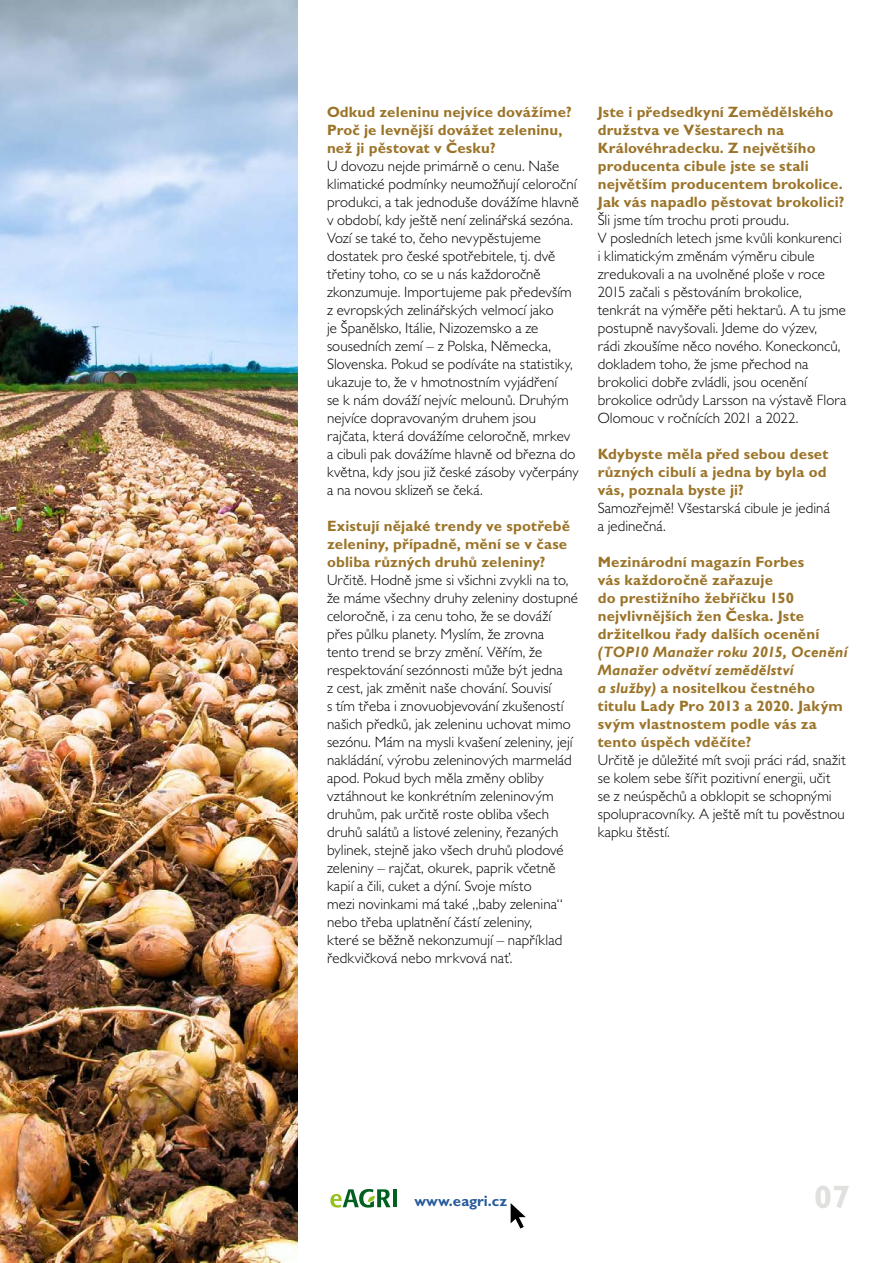
<style>
.page{position:relative;width:893px;height:1263px;background:#fff}
.page>*{position:absolute;margin:0;border:0;box-sizing:border-box;transform-origin:0 0}
.t1{font:700 32.55px "Gill Sans MT Pro";color:#e0e0df}
.t2{font:300 15px/18px "Gill Sans MT Pro";letter-spacing:.005em;color:#000}
.t3{font:700 15px/18px "Gill Sans MT Pro";letter-spacing:.01em;color:#9b7429}
.t4{font:italic 700 15px/18px "Gill Sans";letter-spacing:.015em;color:#9b7429}
.t5{font:700 15px "Gill Sans MT Pro";color:#275b9b}
.s1{font-family:"Gill Sans";font-style:italic}
</style>
<div class="page">
<svg style="left:510px;top:1203px;width:16px;height:26px"></svg>
<hr style="left:393px;top:1189px;width:4px;height:18px;background:#005f21">
<svg style="left:330px;top:1189px;width:60px;height:18px"></svg>
<img style="left:0;top:0;width:298px;height:1263px">
<p class="t3" style="left:327px;top:102px;width:246px">Odkud zeleninu nejvíce dovážíme?<br>Proč je levnější dovážet zeleninu, než ji pěstovat v Česku?</p>
<p class="t2" style="left:327px;top:156px;width:254px">U dovozu nejde primárně o cenu. Naše klimatické podmínky neumožňují celoroční produkci, a tak jednoduše dovážíme hlavně v období, kdy ještě není zelinářská sezóna.<br>Vozí se také to, čeho nevypěstujeme dostatek pro české spotřebitele, tj. dvě třetiny toho, co se u nás každoročně zkonzumuje. Importujeme pak především z evropských zelinářských velmocí jako<br>je Španělsko, Itálie, Nizozemsko a ze sousedních zemí – z Polska, Německa, Slovenska. Pokud se podíváte na statistiky, ukazuje to, že v hmotnostním vyjádření<br>se k nám dováží nejvíc melounů. Druhým nejvíce dopravovaným druhem jsou rajčata, která dovážíme celoročně, mrkev a cibuli pak dovážíme hlavně od března do května, kdy jsou již české zásoby vyčerpány a na novou sklizeň se čeká.</p>
<p class="t3" style="left:327px;top:516px;width:245px">Existují nějaké trendy ve spotřebě zeleniny, případně, mění se v čase obliba různých druhů zeleniny?</p>
<p class="t2" style="left:327px;top:570px;width:252px">Určitě. Hodně jsme si všichni zvykli na to, že máme všechny druhy zeleniny dostupné celoročně, i za cenu toho, že se dováží přes půlku planety. Myslím, že zrovna tento trend se brzy změní. Věřím, že respektování sezónnosti může být jedna<br>z cest, jak změnit naše chování. Souvisí<br>s tím třeba i znovuobjevování zkušeností našich předků, jak zeleninu uchovat mimo sezónu. Mám na mysli kvašení zeleniny, její nakládání, výrobu zeleninových marmelád apod. Pokud bych měla změny obliby vztáhnout ke konkrétním zeleninovým druhům, pak určitě roste obliba všech druhů salátů a listové zeleniny, řezaných bylinek, stejně jako všech druhů plodové zeleniny – rajčat, okurek, paprik včetně kapií a čili, cuket a dýní. Svoje místo<br>mezi novinkami má také „baby zelenina“ nebo třeba uplatnění částí zeleniny,<br>které se běžně nekonzumují – například ředkvičková nebo mrkvová nať.</p>
<p class="t3" style="left:598px;top:102px;width:248px">Jste i předsedkyní Zemědělského družstva ve Všestarech na<br>Královéhradecku. Z největšího producenta cibule jste se stali největším producentem brokolice.<br>Jak vás napadlo pěstovat brokolici?</p>
<p class="t2" style="left:598px;top:210px;width:250px">Šli jsme tím trochu proti proudu.<br>V posledních letech jsme kvůli konkurenci i klimatickým změnám výměru cibule zredukovali a na uvolněné ploše v roce 2015 začali s pěstováním brokolice, tenkrát na výměře pěti hektarů. A tu jsme postupně navyšovali. Jdeme do výzev,<br>rádi zkoušíme něco nového. Koneckonců, dokladem toho, že jsme přechod na brokolici dobře zvládli, jsou ocenění brokolice odrůdy Larsson na výstavě Flora Olomouc v ročnících 2021 a 2022.</p>
<p class="t3" style="left:598px;top:444px;width:232px">Kdybyste měla před sebou deset různých cibulí a jedna by byla od vás, poznala byste ji?</p>
<p class="t2" style="left:598px;top:498px;width:234px">Samozřejmě! Všestarská cibule je jediná a jedinečná.</p>
<p class="t3" style="left:598px;top:552px;width:223px">Mezinárodní magazín Forbes vás každoročně zařazuje<br>do prestižního žebříčku 150 nejvlivnějších žen Česka. Jste držitelkou řady dalších ocenění</p>
<p class="t4" style="left:598px;top:643px;width:251px">(TOP10 Manažer roku 2015, Ocenění<br>Manažer odvětví zemědělství</p>
<p class="t3" style="left:598px;top:678px;width:247px"><span class="s1">a služby)</span> a nositelkou čestného titulu Lady Pro 2013 a 2020. Jakým svým vlastnostem podle vás za tento úspěch vděčíte?</p>
<p class="t2" style="left:598px;top:750px;width:250px">Určitě je důležité mít svoji práci rád, snažit se kolem sebe šířit pozitivní energii, učit se z neúspěchů a obklopit se schopnými spolupracovníky. A ještě mít tu pověstnou kapku štěstí.</p>
<p class="t5" style="left:415px;top:1192px;width:94px">www.eagri.cz</p>
<h1 class="t1" style="left:814px;top:1176px;width:37px">07</h1>
</div>
